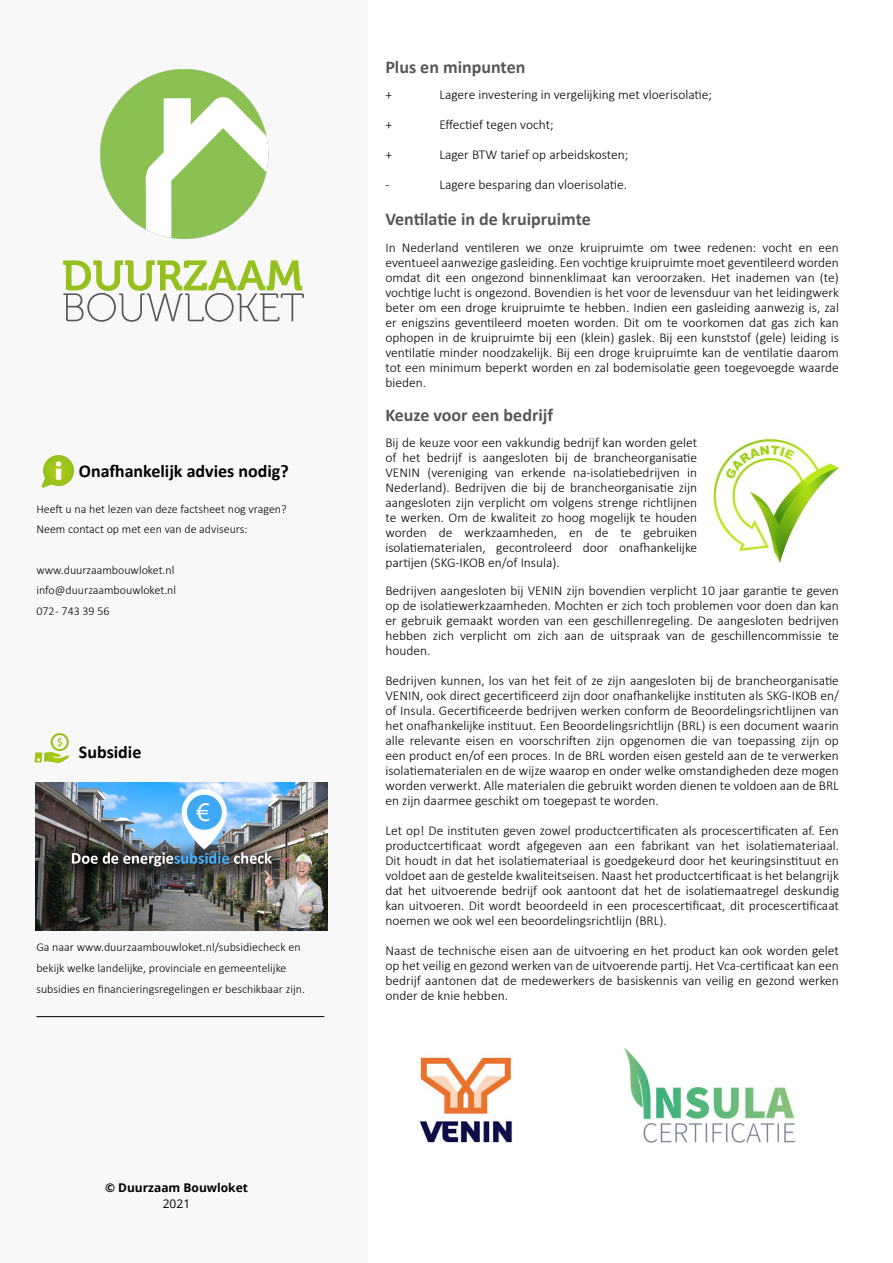
<style>
.page{position:relative;width:893px;height:1263px;background:#fff}
.page>*{position:absolute;margin:0;border:0;box-sizing:border-box;transform-origin:0 0}
.Kop_3{font:700 18px "Calibri";color:#575756}
.t1{font:700 18px "Calibri";color:#000}
.Tekst{font:300 13.5px/15px "Calibri";color:#000;text-align:justify}
.t2{font:300 12px/20.4px "Calibri";color:#000}
.t3{font:700 12px "Open Sans";color:#000}
.t4{font:12px "Open Sans";color:#000}
</style>
<div class="page">
<div style="left:0;top:0;width:367px;height:1263px;background:#f9f8f8"></div>
<svg style="left:63px;top:260px;width:241px;height:62px"></svg>
<hr style="left:36px;top:1016px;width:288px;height:1px;background:#000">
<svg style="left:34px;top:733px;width:35px;height:30px"></svg>
<img style="left:35px;top:783px;width:292px;height:147px">
<svg style="left:42px;top:455px;width:32px;height:33px"></svg>
<img style="left:713px;top:437px;width:126px;height:126px">
<img style="left:624px;top:1047px;width:171px;height:96px">
<img style="left:418px;top:1057px;width:95px;height:86px">
<img style="left:100px;top:69px;width:169px;height:171px">
<h1 class="t1" style="left:79px;top:459px;width:211px">Onafhankelijk advies nodig?</h1>
<p class="t2" style="left:36px;top:498px;width:252px">Heeft u na het lezen van deze factsheet nog vragen?<br>Neem contact op met een van de adviseurs:</p>
<p class="t2" style="left:36px;top:560px;width:141px">www.duurzaambouwloket.nl info@duurzaambouwloket.nl<br>072 - 743 39 56</p>
<h1 class="t1" style="left:79px;top:739px;width:64px">Subsidie</h1>
<p class="t2" style="left:36px;top:936px;width:270px;line-height:21px">Ga naar www.duurzaambouwloket.nl/subsidiecheck en bekijk welke landelijke, provinciale en gemeentelijke subsidies en financieringsregelingen er beschikbaar zijn.</p>
<p class="t3" style="left:105px;top:1179px;width:144px">© Duurzaam Bouwloket</p>
<p class="t4" style="left:163px;top:1196px;width:29px">2021</p>
<h3 class="Kop_3" style="left:385px;top:55px;width:141px">Plus en minpunten</h3>
<p class="Tekst" style="left:385px;top:87px;width:8px">+</p>
<p class="Tekst" style="left:439px;top:87px;width:274px">Lagere investering in vergelijking met vloerisolatie;</p>
<p class="Tekst" style="left:385px;top:117px;width:8px">+</p>
<p class="Tekst" style="left:439px;top:117px;width:116px">Effectief tegen vocht;</p>
<p class="Tekst" style="left:385px;top:147px;width:8px">+</p>
<p class="Tekst" style="left:439px;top:147px;width:190px">Lager BTW tarief op arbeidskosten;</p>
<p class="Tekst" style="left:385px;top:177px;width:6px">-</p>
<p class="Tekst" style="left:439px;top:177px;width:189px">Lagere besparing dan vloerisolatie.</p>
<h3 class="Kop_3" style="left:385px;top:206px;width:207px">Ventilatie in de kruipruimte</h3>
<p class="Tekst" style="left:385px;top:240px;width:455px">In Nederland ventileren we onze kruipruimte om twee redenen: vocht en een eventueel aanwezige gasleiding. Een vochtige kruipruimte moet geventileerd worden omdat dit een ongezond binnenklimaat kan veroorzaken. Het inademen van (te) vochtige lucht is ongezond. Bovendien is het voor de levensduur van het leidingwerk beter om een droge kruipruimte te hebben. Indien een gasleiding aanwezig is, zal er enigszins geventileerd moeten worden. Dit om te voorkomen dat gas zich kan ophopen in de kruipruimte bij een (klein) gaslek. Bij een kunststof (gele) leiding is ventilatie minder noodzakelijk. Bij een droge kruipruimte kan de ventilatie daarom tot een minimum beperkt worden en zal bodemisolatie geen toegevoegde waarde bieden.</p>
<h3 class="Kop_3" style="left:385px;top:402px;width:169px">Keuze voor een bedrijf</h3>
<p class="Tekst" style="left:385px;top:434px;width:313px">Bij de keuze voor een vakkundig bedrijf kan worden gelet of het bedrijf is aangesloten bij de brancheorganisatie VENIN (vereniging van erkende na-isolatiebedrijven in Nederland). Bedrijven die bij de brancheorganisatie zijn aangesloten zijn verplicht om volgens strenge richtlijnen te werken. Om de kwaliteit zo hoog mogelijk te houden worden de werkzaamheden, en de te gebruiken isolatiematerialen, gecontroleerd door onafhankelijke partijen (SKG-IKOB en/of Insula).</p>
<p class="Tekst" style="left:385px;top:582px;width:455px">Bedrijven aangesloten bij VENIN zijn bovendien verplicht 10 jaar garantie te geven op de isolatiewerkzaamheden. Mochten er zich toch problemen voor doen dan kan er gebruik gemaakt worden van een geschillenregeling. De aangesloten bedrijven hebben zich verplicht om zich aan de uitspraak van de geschillencommissie te houden.</p>
<p class="Tekst" style="left:385px;top:672px;width:455px">Bedrijven kunnen, los van het feit of ze zijn aangesloten bij de brancheorganisatie VENIN, ook direct gecertificeerd zijn door onafhankelijke instituten als SKG-IKOB en/ of Insula. Gecertificeerde bedrijven werken conform de Beoordelingsrichtlijnen van het onafhankelijke instituut. Een Beoordelingsrichtlijn (BRL) is een document waarin alle relevante eisen en voorschriften zijn opgenomen die van toepassing zijn op een product en/of een proces. In de BRL worden eisen gesteld aan de te verwerken isolatiematerialen en de wijze waarop en onder welke omstandigheden deze mogen worden verwerkt. Alle materialen die gebruikt worden dienen te voldoen aan de BRL en zijn daarmee geschikt om toegepast te worden.</p>
<p class="Tekst" style="left:385px;top:822px;width:455px">Let op! De instituten geven zowel productcertificaten als procescertificaten af. Een productcertificaat wordt afgegeven aan een fabrikant van het isolatiemateriaal.<br>Dit houdt in dat het isolatiemateriaal is goedgekeurd door het keuringsinstituut en voldoet aan de gestelde kwaliteitseisen. Naast het productcertificaat is het belangrijk dat het uitvoerende bedrijf ook aantoont dat het de isolatiemaatregel deskundig kan uitvoeren. Dit wordt beoordeeld in een procescertificaat, dit procescertificaat noemen we ook wel een beoordelingsrichtlijn (BRL).</p>
<p class="Tekst" style="left:385px;top:942px;width:455px">Naast de technische eisen aan de uitvoering en het product kan ook worden gelet op het veilig en gezond werken van de uitvoerende partij. Het Vca-certificaat kan een bedrijf aantonen dat de medewerkers de basiskennis van veilig en gezond werken onder de knie hebben.</p>
</div>
